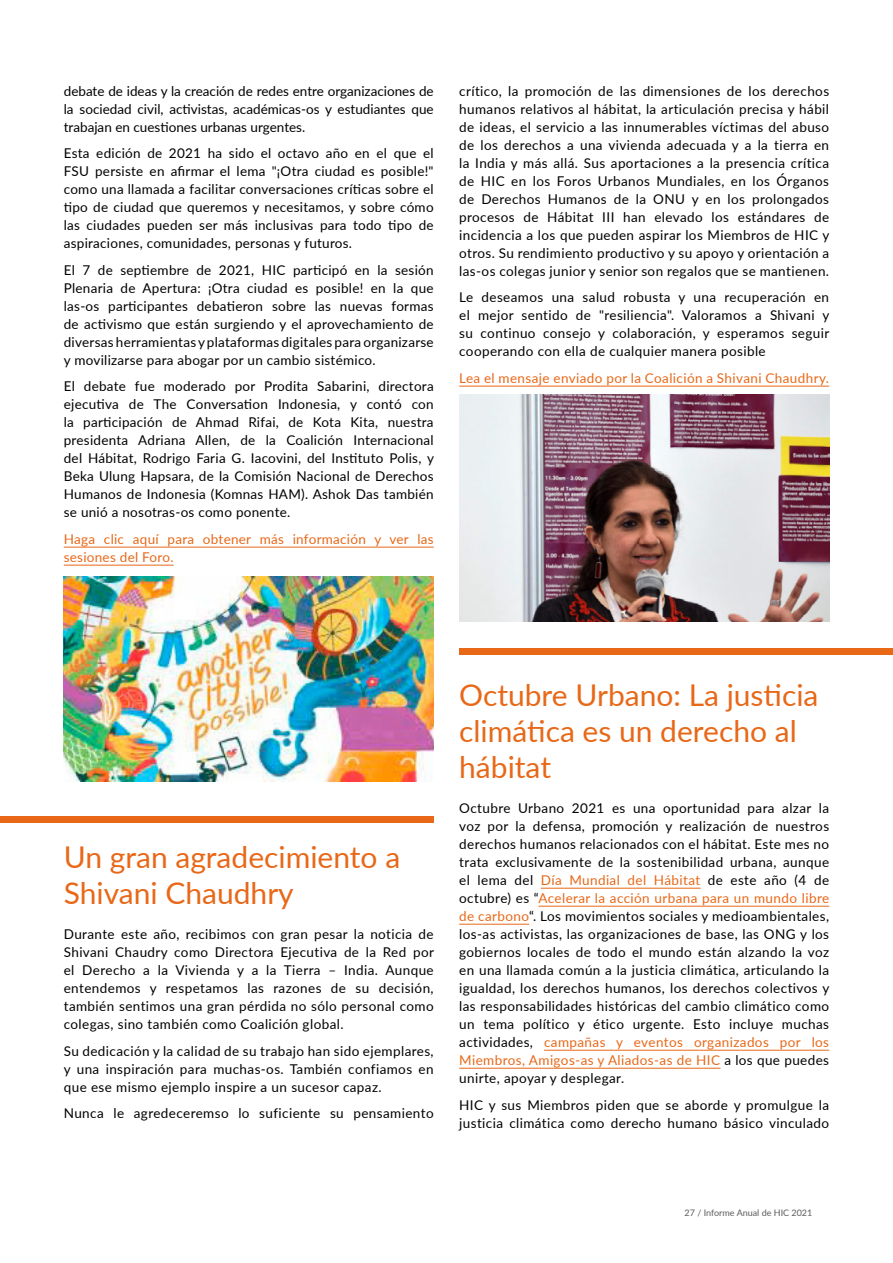
<style>
.page{position:relative;width:893px;height:1263px;background:#fff}
.page>*{position:absolute;margin:0;border:0;box-sizing:border-box;transform-origin:0 0}
.t1{font:30px/36px "Lato";color:#e86818}
.t2{font:13.5px/18px "Lato";letter-spacing:.03em;color:#000;text-align:justify}
.t3{font:13.5px/18px "Lato";letter-spacing:.02em;color:#e86818}
.t4{font:9px "Lato";color:#5c5b5f}
.s1{color:#e86818}
</style>
<div class="page">
<hr style="left:64px;top:547px;width:370px;height:1px;background:#e86818">
<hr style="left:64px;top:565px;width:110px;height:1px;background:#e86818">
<img style="left:64px;top:576px;width:370px;height:205px">
<hr style="left:459px;top:386px;width:370px;height:1px;background:#e86818">
<hr style="left:541px;top:888px;width:160px;height:1px;background:#e86818">
<hr style="left:538px;top:906px;width:291px;height:1px;background:#e86818">
<hr style="left:459px;top:924px;width:70px;height:1px;background:#e86818">
<hr style="left:544px;top:1050px;width:285px;height:1px;background:#e86818">
<hr style="left:459px;top:1068px;width:261px;height:1px;background:#e86818">
<img style="left:459px;top:395px;width:370px;height:226px">
<div style="left:459px;top:648px;width:434px;height:7px;background:#e86818"></div>
<div style="left:0;top:816px;width:434px;height:7px;background:#e86818"></div>
<p class="t2" style="left:64px;top:81px;width:371px">debate de ideas y la creación de redes entre organizaciones de la sociedad civil, activistas, académicas-os y estudiantes que trabajan en cuestiones urbanas urgentes.</p>
<p class="t2" style="left:64px;top:144px;width:371px">Esta edición de 2021 ha sido el octavo año en el que el FSU persiste en afirmar el lema "¡Otra ciudad es posible!" como una llamada a facilitar conversaciones críticas sobre el tipo de ciudad que queremos y necesitamos, y sobre cómo las ciudades pueden ser más inclusivas para todo tipo de aspiraciones, comunidades, personas y futuros.</p>
<p class="t2" style="left:64px;top:260px;width:371px">El 7 de septiembre de 2021, HIC participó en la sesión Plenaria de Apertura: ¡Otra ciudad es posible! en la que las-os participantes debatieron sobre las nuevas formas de activismo que están surgiendo y el aprovechamiento de diversas herramientas y plataformas digitales para organizarse y movilizarse para abogar por un cambio sistémico.</p>
<p class="t2" style="left:64px;top:377px;width:372px">El debate fue moderado por Prodita Sabarini, directora ejecutiva de The Conversation Indonesia, y contó con la participación de Ahmad Rifai, de Kota Kita, nuestra presidenta Adriana Allen, de la Coalición Internacional del Hábitat, Rodrigo Faria G. Iacovini, del Instituto Polis, y Beka Ulung Hapsara, de la Comisión Nacional de Derechos Humanos de Indonesia (Komnas HAM). Ashok Das también se unió a nosotras-os como ponente.</p>
<p class="t3" style="left:64px;top:529px;width:371px">Haga clic aquí para obtener más información y ver las sesiones del Foro.</p>
<p class="t2" style="left:459px;top:81px;width:372px">crítico, la promoción de las dimensiones de los derechos humanos relativos al hábitat, la articulación precisa y hábil de ideas, el servicio a las innumerables víctimas del abuso de los derechos a una vivienda adecuada y a la tierra en la India y más allá. Sus aportaciones a la presencia crítica de HIC en los Foros Urbanos Mundiales, en los Órganos de Derechos Humanos de la ONU y en los prolongados procesos de Hábitat III han elevado los estándares de incidencia a los que pueden aspirar los Miembros de HIC y otros. Su rendimiento productivo y su apoyo y orientación a las-os colegas junior y senior son regalos que se mantienen.</p>
<p class="t2" style="left:459px;top:288px;width:372px">Le deseamos una salud robusta y una recuperación en el mejor sentido de "resiliencia". Valoramos a Shivani y su continuo consejo y colaboración, y esperamos seguir cooperando con ella de cualquier manera posible</p>
<p class="t3" style="left:459px;top:368px;width:371px">Lea el mensaje enviado por la Coalición a Shivani Chaudhry.</p>
<h1 class="t1" style="left:64px;top:838px;width:338px">Un gran agradecimiento a<br>Shivani Chaudhry</h1>
<p class="t2" style="left:64px;top:925px;width:372px">Durante este año, recibimos con gran pesar la noticia de Shivani Chaudry como Directora Ejecutiva de la Red por el Derecho a la Vivienda y a la Tierra – India. Aunque entendemos y respetamos las razones de su decisión, también sentimos una gran pérdida no sólo personal como colegas, sino también como Coalición global.</p>
<p class="t2" style="left:64px;top:1041px;width:371px">Su dedicación y la calidad de su trabajo han sido ejemplares, y una inspiración para muchas-os. También confiamos en que ese mismo ejemplo inspire a un sucesor capaz.</p>
<p class="t2" style="left:64px;top:1104px;width:371px">Nunca le agredeceremso lo suficiente su pensamiento</p>
<h1 class="t1" style="left:459px;top:676px;width:361px">Octubre Urbano: La justicia climática es un derecho al hábitat</h1>
<p class="t2" style="left:459px;top:798px;width:372px">Octubre Urbano 2021 es una oportunidad para alzar la voz por la defensa, promoción y realización de nuestros derechos humanos relacionados con el hábitat. Este mes no trata exclusivamente de la sostenibilidad urbana, aunque el lema del <span class="s1">Día Mundial del Hábitat</span> de este año (4 de octubre) es “<span class="s1">Acelerar la acción urbana para un mundo libre de carbono</span>“. Los movimientos sociales y medioambientales, los-as activistas, las organizaciones de base, las ONG y los gobiernos locales de todo el mundo están alzando la voz en una llamada común a la justicia climática, articulando la igualdad, los derechos humanos, los derechos colectivos y las responsabilidades históricas del cambio climático como un tema político y ético urgente. Esto incluye muchas actividades, <span class="s1">campañas y eventos organizados por los Miembros, Amigos-as y Aliados-as de HIC</span> a los que puedes unirte, apoyar y desplegar.</p>
<p class="t2" style="left:459px;top:1095px;width:371px">HIC y sus Miembros piden que se aborde y promulgue la justicia climática como derecho humano básico vinculado</p>
<p class="t4" style="left:685px;top:1206px;width:129px">27 / Informe Anual de HIC 2021</p>
</div>
